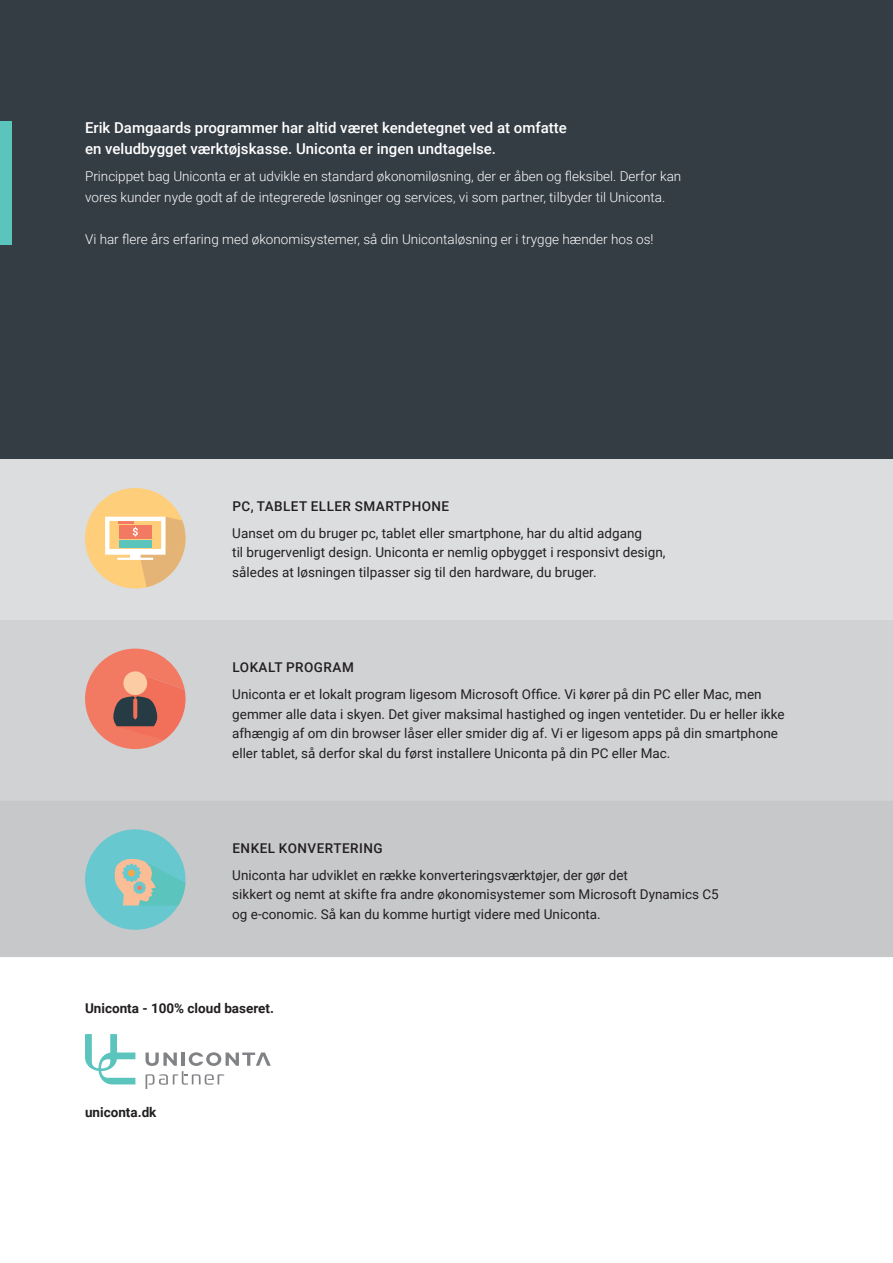
<style>
.page{position:relative;width:893px;height:1263px;background:#fff}
.page>*{position:absolute;margin:0;border:0;box-sizing:border-box;transform-origin:0 0}
.t1{font:500 15px/21px "Roboto";color:#fff}
.t2{font:13.5px/19.5px "Roboto";color:#231f20}
.t3{font:300 13.5px/21px "Roboto";color:#fff}
.t4{font:500 13.5px "Roboto";letter-spacing:.035em;color:#231f20}
.t5{font:700 13.5px "Roboto";color:#231f20}
</style>
<div class="page">
<div style="left:0;top:458px;width:893px;height:161px;background:#dcdddf"></div>
<div style="left:0;top:619px;width:893px;height:181px;background:#d1d2d4"></div>
<div style="left:0;top:800px;width:893px;height:157px;background:#c7c8ca"></div>
<div style="left:0;top:0;width:893px;height:458px;background:#343c44"></div>
<div style="left:0;top:121px;width:11px;height:124px;background:#5ac4bd"></div>
<svg style="left:85px;top:488px;width:101px;height:100px;background:#edcd9c"></svg>
<svg style="left:85px;top:649px;width:101px;height:100px;background:#d68778"></svg>
<svg style="left:85px;top:829px;width:101px;height:101px;background:#8bc6c5"></svg>
<svg style="left:85px;top:1034px;width:50px;height:50px"></svg>
<svg style="left:146px;top:1052px;width:125px;height:37px"></svg>
<p class="t1" style="left:85px;top:116px;width:483px">Erik Damgaards programmer har altid været kendetegnet ved at omfatte en veludbygget værktøjskasse. Uniconta er ingen undtagelse.</p>
<p class="t3" style="left:85px;top:165px;width:598px">Princippet bag Uniconta er at udvikle en standard økonomiløsning, der er åben og fleksibel. Derfor kan vores kunder nyde godt af de integrerede løsninger og services, vi som partner, tilbyder til Uniconta.</p>
<p class="t3" style="left:85px;top:228px;width:570px">Vi har flere års erfaring med økonomisystemer, så din Unicontaløsning er i trygge hænder hos os!</p>
<p class="t4" style="left:233px;top:497px;width:218px">PC, TABLET ELLER SMARTPHONE</p>
<p class="t2" style="left:232px;top:523px;width:435px">Uanset om du bruger pc, tablet eller smartphone, har du altid adgang<br>til brugervenligt design. Uniconta er nemlig opbygget i responsivt design, således at løsningen tilpasser sig til den hardware, du bruger.</p>
<p class="t4" style="left:233px;top:658px;width:123px">LOKALT PROGRAM</p>
<p class="t2" style="left:232px;top:684px;width:554px">Uniconta er et lokalt program ligesom Microsoft Office. Vi kører på din PC eller Mac, men gemmer alle data i skyen. Det giver maksimal hastighed og ingen ventetider. Du er heller ikke afhængig af om din browser låser eller smider dig af. Vi er ligesom apps på din smartphone eller tablet, så derfor skal du først installere Uniconta på din PC eller Mac.</p>
<p class="t4" style="left:233px;top:838px;width:152px">ENKEL KONVERTERING</p>
<p class="t2" style="left:232px;top:865px;width:488px">Uniconta har udviklet en række konverteringsværktøjer, der gør det<br>sikkert og nemt at skifte fra andre økonomisystemer som Microsoft Dynamics C5 og e-conomic. Så kan du komme hurtigt videre med Uniconta.</p>
<p class="t5" style="left:85px;top:999px;width:191px">Uniconta - 100% cloud baseret.</p>
<p class="t5" style="left:85px;top:1103px;width:73px">uniconta.dk</p>
</div>
